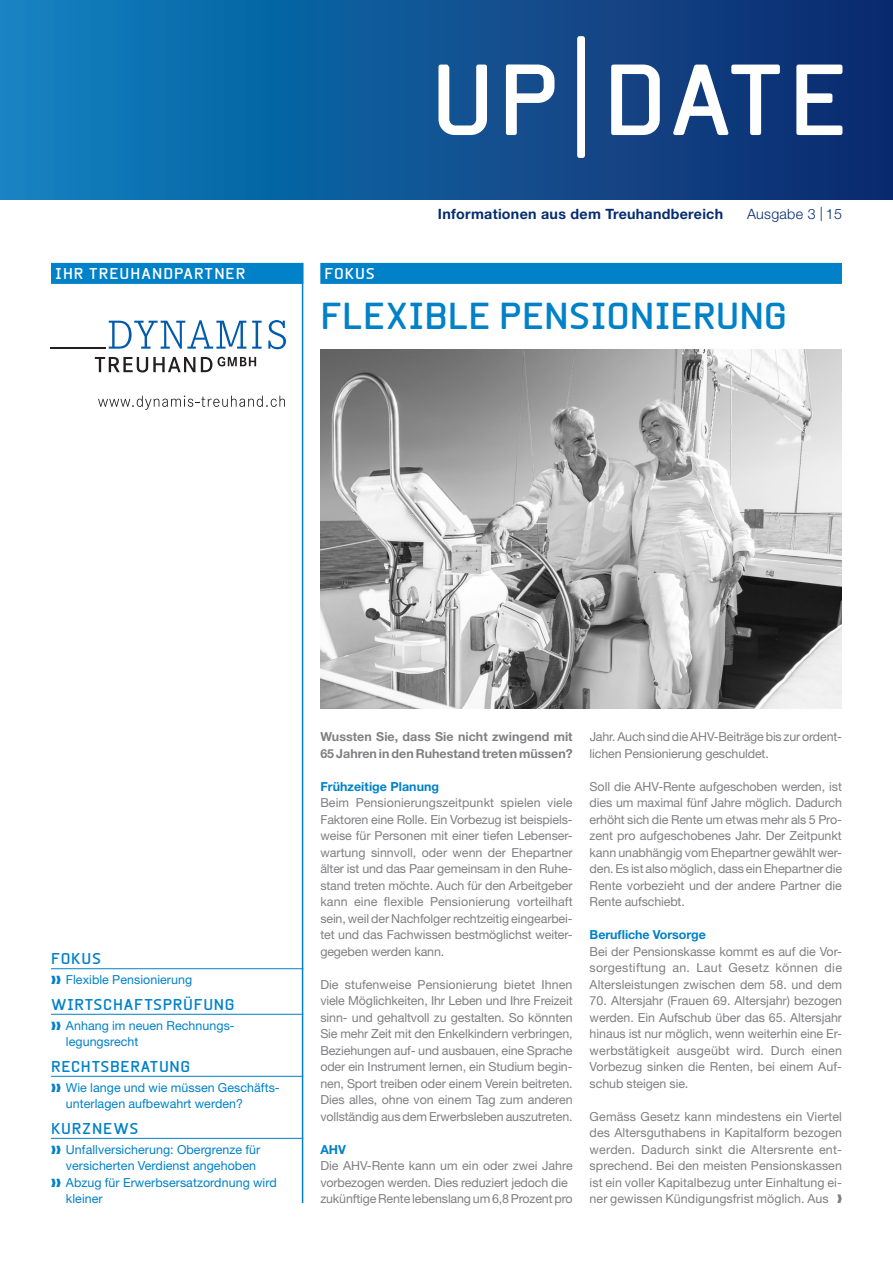
<style>
.page{position:relative;width:893px;height:1263px;background:#fff}
.page>*{position:absolute;margin:0;border:0;box-sizing:border-box;transform-origin:0 0}
.t1{font:700 36px "Beta Sans";color:#0081c8}
.t2{font:700 15px "Beta Sans";letter-spacing:.04em;color:#0081c8}
.t3{font:700 15px "Beta Sans";letter-spacing:.06em;color:#fff}
.t4{font:700 15px "Beta Sans";letter-spacing:.06em;color:#0081c8}
.t5{font:700 14.25px "Helvetica Neue LT Std";letter-spacing:.02em;color:#052d6f}
.t6{font:300 14.25px "Helvetica Neue LT Std";letter-spacing:.02em;color:#052d6f}
.t7{font:12.45px/16.5px "Helvetica Neue LT Std";letter-spacing:-.01em;color:#808083;text-align:justify}
.t8{font:12.45px/16.5px "Helvetica Neue LT Std";letter-spacing:.005em;color:#0081c8}
.t9{font:700 12.45px/16.5px "Helvetica Neue LT Std";color:#808083}
.t10{font:700 12.45px "Helvetica Neue LT Std";letter-spacing:.005em;color:#0081c8}
</style>
<div class="page">
<svg style="left:109px;top:320px;width:137px;height:29px"></svg>
<svg style="left:252px;top:321px;width:10px;height:28px"></svg>
<svg style="left:268px;top:320px;width:18px;height:29px"></svg>
<svg style="left:95px;top:357px;width:100px;height:15px"></svg>
<svg style="left:201px;top:357px;width:55px;height:15px"></svg>
<hr style="left:50px;top:347px;width:55px;height:2px;background:#231f20">
<svg style="left:98px;top:395px;width:187px;height:15px"></svg>
<div style="left:0;top:0;width:893px;height:200px;background:linear-gradient(to right,#0f82c0,#0e286b)"></div>
<svg style="left:438px;top:36px;width:404px;height:122px"></svg>
<hr style="left:51px;top:968px;width:252px;height:1px;background:#0081c8">
<hr style="left:51px;top:1014px;width:252px;height:1px;background:#0081c8">
<hr style="left:51px;top:1076px;width:252px;height:1px;background:#0081c8">
<hr style="left:51px;top:1138px;width:252px;height:1px;background:#0081c8">
<div style="left:320px;top:263px;width:522px;height:21px;background:#0081c8"></div>
<div style="left:51px;top:263px;width:252px;height:21px;background:#0081c8"></div>
<hr style="left:302px;top:263px;width:1px;height:940px;background:#0081c8">
<img style="left:320px;top:350px;width:522px;height:358px">
<p class="t3" style="left:55px;top:265px;width:192px">IHR TREUHANDPARTNER</p>
<p class="t3" style="left:325px;top:265px;width:52px">FOKUS</p>
<p class="t5" style="left:438px;top:205px;width:287px">Informationen aus dem Treuhandbereich</p>
<p class="t6" style="left:747px;top:205px;width:96px">Ausgabe 3 | 15</p>
<h1 class="t1" style="left:320px;top:295px;width:468px">FLEXIBLE PENSIONIERUNG</h1>
<p class="t2" style="left:51px;top:950px;width:52px">FOKUS</p>
<p class="t8" style="left:51px;top:971px;width:143px">❱❱ Flexible Pensionierung</p>
<p class="t2" style="left:51px;top:995px;width:185px">WIRTSCHAFTSPRÜFUNG</p>
<p class="t8" style="left:66px;top:1017px;width:170px;text-indent:-15px">❱❱ Anhang im neuen Rechnungs&shy;legungsrecht</p>
<p class="t2" style="left:51px;top:1057px;width:141px">RECHTSBERATUNG</p>
<p class="t8" style="left:66px;top:1079px;width:215px;text-indent:-15px">❱❱ Wie lange und wie müssen Geschäfts&shy;unterlagen aufbewahrt werden?</p>
<p class="t4" style="left:51px;top:1119px;width:89px">KURZNEWS</p>
<p class="t8" style="left:51px;top:1141px;width:211px">❱❱ Unfallversicherung: Obergrenze für</p>
<p class="t8" style="left:66px;top:1157px;width:192px">versicherten Verdienst angehoben</p>
<p class="t8" style="left:51px;top:1174px;width:227px">❱❱ Abzug für Erwerbsersatzordnung wird</p>
<p class="t8" style="left:66px;top:1190px;width:38px">kleiner</p>
<p class="t9" style="left:320px;top:728px;width:254px">Wussten Sie, dass Sie nicht zwingend mit<br>65 Jahren in den Ruhestand treten müssen?</p>
<p class="t10" style="left:320px;top:778px;width:120px">Frühzeitige Planung</p>
<p class="t7" style="left:320px;top:794px;width:254px">Beim Pensionierungszeitpunkt spielen viele Faktoren eine Rolle. Ein Vorbezug ist beispiels&shy;weise für Personen mit einer tiefen Lebenser&shy;wartung sinnvoll, oder wenn der Ehepartner älter ist und das Paar gemeinsam in den Ruhe&shy;stand treten möchte. Auch für den Arbeitgeber kann eine flexible Pensionierung vorteilhaft sein, weil der Nachfolger rechtzeitig eingearbei&shy;tet und das Fachwissen bestmöglichst weiter&shy;gegeben werden kann.</p>
<p class="t7" style="left:320px;top:976px;width:254px">Die stufenweise Pensionierung bietet Ihnen viele Möglichkeiten, Ihr Leben und Ihre Freizeit sinn- und gehaltvoll zu gestalten. So könnten Sie mehr Zeit mit den Enkelkindern verbringen, Beziehungen auf- und ausbauen, eine Sprache oder ein Instrument lernen, ein Studium begin&shy;nen, Sport treiben oder einem Verein beitreten.<br>Dies alles, ohne von einem Tag zum anderen vollständig aus dem Erwerbsleben auszutreten.</p>
<p class="t10" style="left:320px;top:1141px;width:27px">AHV</p>
<p class="t7" style="left:320px;top:1157px;width:254px;text-align:left">Die AHV-Rente kann um ein oder zwei Jahre vorbezogen werden. Dies reduziert jedoch die zukünftige Rente lebenslang um 6,8 Prozent pro</p>
<p class="t7" style="left:590px;top:728px;width:254px">Jahr. Auch sind die AHV-Beiträge bis zur ordent&shy;lichen Pensionierung geschuldet.</p>
<p class="t7" style="left:590px;top:778px;width:254px">Soll die AHV-Rente aufgeschoben werden, ist dies um maximal fünf Jahre möglich. Dadurch erhöht sich die Rente um etwas mehr als 5 Pro&shy;zent pro aufgeschobenes Jahr. Der Zeitpunkt kann unabhängig vom Ehepartner gewählt wer&shy;den. Es ist also möglich, dass ein Ehepartner die Rente vorbezieht und der andere Partner die Rente aufschiebt.</p>
<p class="t10" style="left:590px;top:927px;width:118px">Berufliche Vorsorge</p>
<p class="t7" style="left:590px;top:943px;width:254px">Bei der Pensionskasse kommt es auf die Vor&shy;sorgestiftung an. Laut Gesetz können die Altersleistungen zwischen dem 58. und dem</p>
<p class="t7" style="left:590px;top:992px;width:254px">70. Altersjahr (Frauen 69. Altersjahr) bezogen werden. Ein Aufschub über das 65. Altersjahr hinaus ist nur möglich, wenn weiterhin eine Er&shy;werbstätigkeit ausgeübt wird. Durch einen Vorbezug sinken die Renten, bei einem Auf&shy;schub steigen sie.</p>
<p class="t7" style="left:590px;top:1108px;width:254px">Gemäss Gesetz kann mindestens ein Viertel des Altersguthabens in Kapitalform bezogen werden. Dadurch sinkt die Altersrente ent&shy;sprechend. Bei den meisten Pensionskassen ist ein voller Kapitalbezug unter Einhaltung ei&shy;ner gewissen Kündigungsfrist möglich. Aus</p>
</div>
